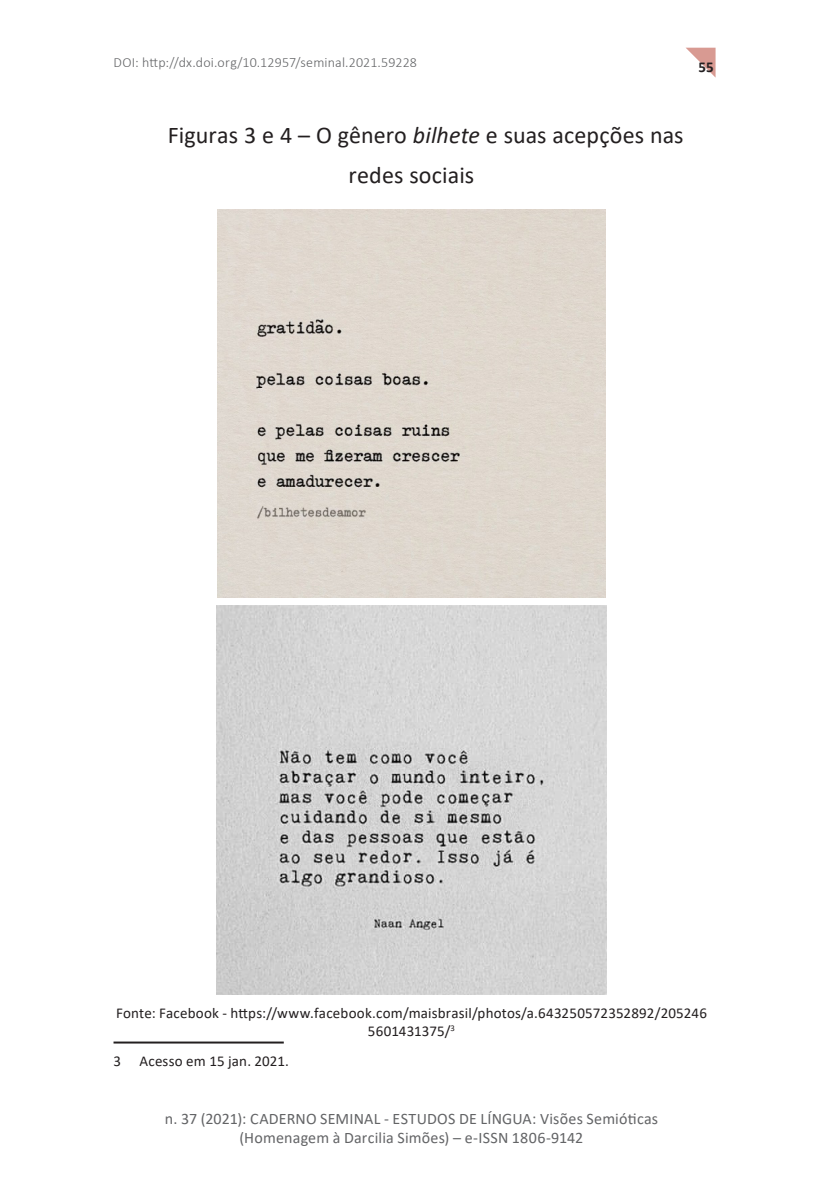
<style>
.page{position:relative;width:823px;height:1191px;background:#fff}
.page>*{position:absolute;margin:0;border:0;box-sizing:border-box;transform-origin:0 0}
.TEXTO_CORRIDO{font:24px/40px "Calibri";letter-spacing:.005em;color:#231f20}
.t1{font:16px/19.2px "Calibri";letter-spacing:.01em;color:#636466;text-align:center}
.RODAPÉ{font:15px/18px "Calibri";letter-spacing:.01em;color:#231f20;text-align:center}
.t2{font:700 15px "Calibri";color:#231f20}
.t3{font:300 14px "Calibri";letter-spacing:.01em;color:#636466}
.s1{font-style:italic}
</style>
<div class="page">
<svg style="left:686px;top:48px;width:29px;height:29px"></svg>
<div style="left:217px;top:209px;width:388px;height:388px;background:#dfd7ce"></div>
<img style="left:217px;top:605px;width:388px;height:389px">
<hr style="left:113px;top:1041px;width:170px;height:2px;background:#231f20">
<p class="t3" style="left:113px;top:54px;width:305px">DOI: http://dx.doi.org/10.12957/seminal.2021.59228</p>
<p class="t2" style="left:698px;top:56px;width:17px">55</p>
<p class="TEXTO_CORRIDO" style="left:348px;top:114px;width:336px;text-indent:-181px">Figuras 3 e 4 – O gênero <span class="s1">bilhete</span> e suas acepções nas redes sociais</p>
<p class="RODAPÉ" style="left:116px;top:1003px;width:592px">Fonte: Facebook - https://www.facebook.com/maisbrasil/photos/a.643250572352892/205246<br>5601431375/<sup>3</sup></p>
<p class="RODAPÉ" style="left:113px;top:1051px;width:177px">3 Acesso em 15 jan. 2021.</p>
<p class="t1" style="left:165px;top:1108px;width:494px">n. 37 (2021): CADERNO SEMINAL - ESTUDOS DE LÍNGUA: Visões Semióticas (Homenagem à Darcilia Simões) – e-ISSN 1806-9142</p>
</div>
